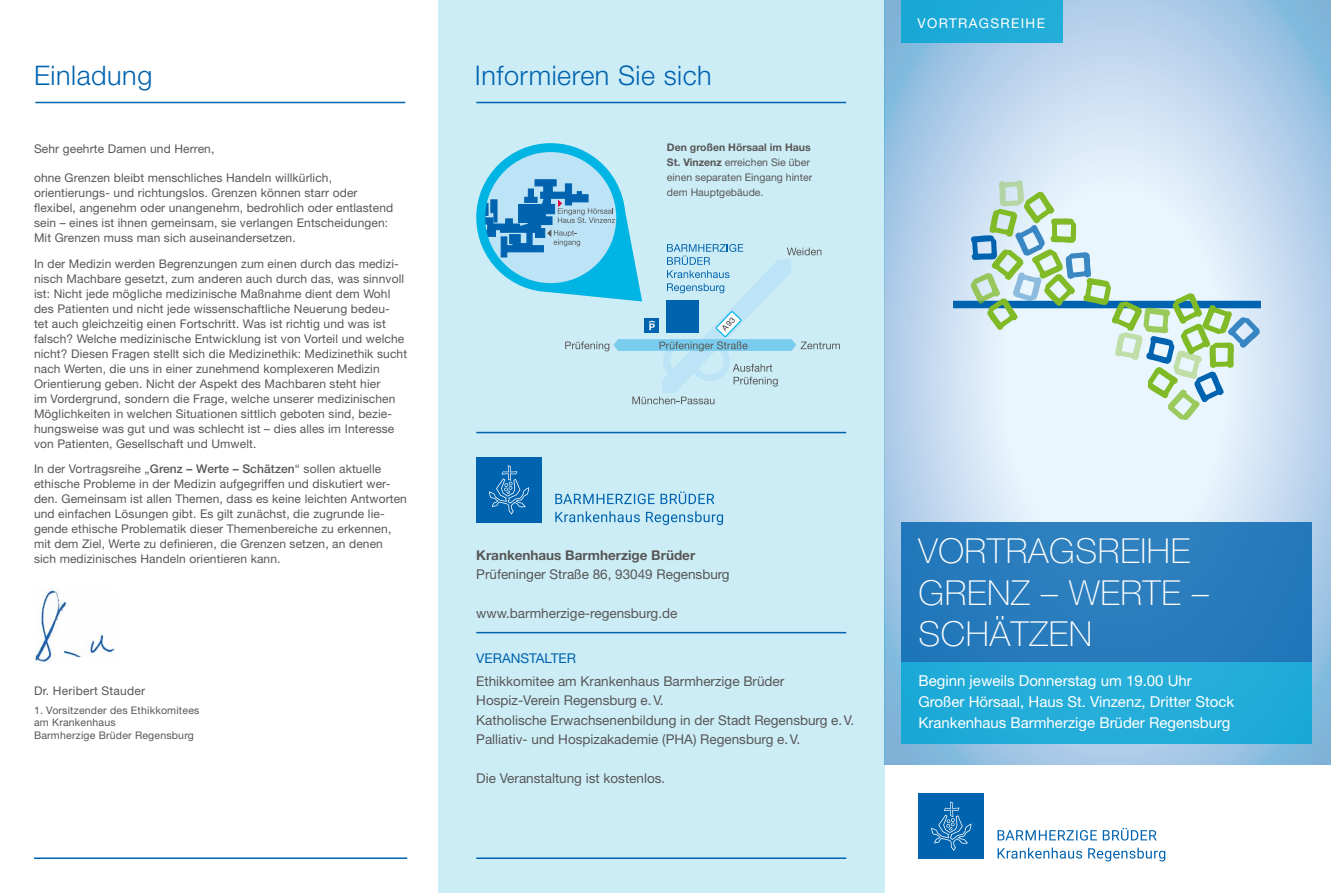
<style>
.page{position:relative;width:1331px;height:893px;background:#fff}
.page>*{position:absolute;margin:0;border:0;box-sizing:border-box;transform-origin:0 0}
.t1{font:100 34.5px/41.4px "Helvetica Neue";letter-spacing:.02em;color:#fff}
.t2{font:300 27px "Helvetica Neue";letter-spacing:.02em;color:#0063af}
.t3{font:15px/21px "Helvetica Neue";color:#fff}
.t4{font:13.5px/19.5px "Helvetica Neue";color:#575756}
.t5{font:700 13.5px "Helvetica Neue";color:#575756}
.t6{font:13.5px "Helvetica Neue";letter-spacing:.1em;color:#fff}
.t7{font:13.5px "Helvetica Neue";color:#0063af}
.t8{font:12px/15px "Helvetica Neue";letter-spacing:.01em;color:#575756}
.t9{font:10.5px/15px "Helvetica Neue";color:#575756}
.t10{font:10.5px/12.6px "Helvetica Neue";letter-spacing:.02em;color:#575756}
.s1{font-weight:500}
.s2{font-weight:700}
</style>
<div class="page">
<svg style="left:884px;top:0;width:447px;height:764px;background:#b7d3ec"></svg>
<div style="left:901px;top:522px;width:411px;height:140px;background:#297cbc"></div>
<div style="left:901px;top:662px;width:411px;height:82px;background:#23add9"></div>
<div style="left:902px;top:0;width:161px;height:43px;background:#1fabd7"></div>
<div style="left:918px;top:793px;width:66px;height:66px;background:#0063af"></div>
<svg style="left:931px;top:801px;width:40px;height:50px"></svg>
<svg style="left:997px;top:848px;width:168px;height:13px"></svg>
<svg style="left:997px;top:828px;width:160px;height:12px"></svg>
<div style="left:438px;top:0;width:446px;height:893px;background:#cdedf6"></div>
<hr style="left:476px;top:102px;width:370px;height:1px;background:#0063af">
<hr style="left:35px;top:102px;width:370px;height:1px;background:#0063af">
<hr style="left:476px;top:432px;width:370px;height:1px;background:#0063af">
<hr style="left:476px;top:632px;width:370px;height:1px;background:#0063af">
<hr style="left:476px;top:857px;width:370px;height:2px;background:#0063af">
<hr style="left:34px;top:857px;width:373px;height:2px;background:#0063af">
<svg style="left:481px;top:148px;width:140px;height:140px;background:#9edbf2"></svg>
<div style="left:476px;top:143px;width:149px;height:149px;border:9px solid #00b4e3;border-radius:50%"></div>
<svg style="left:481px;top:179px;width:359px;height:225px"></svg>
<div style="left:476px;top:457px;width:66px;height:66px;background:#0063af"></div>
<svg style="left:489px;top:465px;width:40px;height:50px"></svg>
<svg style="left:555px;top:511px;width:168px;height:14px"></svg>
<svg style="left:555px;top:491px;width:159px;height:13px"></svg>
<div style="left:953px;top:301px;width:308px;height:7px;background:#0063af"></div>
<svg style="left:969px;top:119px;width:292px;height:335px;background:#d0e5e7"></svg>
<img style="left:34px;top:588px;width:81px;height:75px">
<h2 class="t2" style="left:34px;top:59px;width:120px">Einladung</h2>
<h2 class="t2" style="left:475px;top:59px;width:238px">Informieren Sie sich</h2>
<p class="t8" style="left:34px;top:141px;width:182px">Sehr geehrte Damen und Herren,</p>
<p class="t8" style="left:34px;top:170px;width:361px">ohne Grenzen bleibt menschliches Handeln willkürlich, orientierungs- und richtungslos. Grenzen können starr oder flexibel, angenehm oder unangenehm, bedrohlich oder entlastend sein – eines ist ihnen gemeinsam, sie verlangen Entscheidungen:<br>Mit Grenzen muss man sich auseinandersetzen.</p>
<p class="t8" style="left:34px;top:256px;width:375px">In der Medizin werden Begrenzungen zum einen durch das medizi&shy;nisch Machbare gesetzt, zum anderen auch durch das, was sinnvoll ist: Nicht jede mögliche medizinische Maßnahme dient dem Wohl des Patienten und nicht jede wissenschaftliche Neuerung bedeu-<br>tet auch gleichzeitig einen Fortschritt. Was ist richtig und was ist falsch? Welche medizinische Entwicklung ist von Vorteil und welche nicht? Diesen Fragen stellt sich die Medizinethik: Medizinethik sucht nach Werten, die uns in einer zunehmend komplexeren Medizin Orientierung geben. Nicht der Aspekt des Machbaren steht hier<br>im Vordergrund, sondern die Frage, welche unserer medizinischen Möglichkeiten in welchen Situationen sittlich geboten sind, bezie&shy;hungsweise was gut und was schlecht ist – dies alles im Interesse von Patienten, Gesellschaft und Umwelt.</p>
<p class="t8" style="left:34px;top:461px;width:374px">In der Vortragsreihe „<span class="s1">Grenz – Werte – Schätzen</span>“ sollen aktuelle ethische Probleme in der Medizin aufgegriffen und diskutiert wer&shy;den. Gemeinsam ist allen Themen, dass es keine leichten Antworten und einfachen Lösungen gibt. Es gilt zunächst, die zugrunde lie&shy;gende ethische Problematik dieser Themenbereiche zu erkennen, mit dem Ziel, Werte zu definieren, die Grenzen setzen, an denen sich medizinisches Handeln orientieren kann.</p>
<p class="t8" style="left:34px;top:683px;width:113px">Dr. Heribert Stauder</p>
<p class="t10" style="left:34px;top:703px;width:167px">1. Vorsitzender des Ethikkomitees am Krankenhaus<br>Barmherzige Brüder Regensburg</p>
<p class="t9" style="left:667px;top:140px;width:147px"><span class="s2">Den großen Hörsaal im Haus<br>St. Vinzenz</span> erreichen Sie über einen separaten Eingang hinter dem Hauptgebäude.</p>
<p class="t5" style="left:476px;top:547px;width:221px">Krankenhaus Barmherzige Brüder</p>
<p class="t4" style="left:476px;top:565px;width:255px">Prüfeninger Straße 86, 93049 Regensburg</p>
<p class="t4" style="left:476px;top:604px;width:203px">www.barmherzige-regensburg.de</p>
<p class="t7" style="left:476px;top:650px;width:101px">VERANSTALTER</p>
<p class="t4" style="left:476px;top:671px;width:379px">Ethikkomitee am Krankenhaus Barmherzige Brüder Hospiz-Verein Regensburg e.V.<br>Katholische Erwachsenenbildung in der Stadt Regensburg e.V.<br>Palliativ- und Hospizakademie (PHA) Regensburg e.V.</p>
<p class="t4" style="left:476px;top:768px;width:191px">Die Veranstaltung ist kostenlos.</p>
<p class="t6" style="left:917px;top:15px;width:129px">VORTRAGSREIHE</p>
<h1 class="t1" style="left:918px;top:530px;width:292px">VORTRAGSREIHE<br>GRENZ – WERTE –<br>SCHÄTZEN</h1>
<p class="t3" style="left:918px;top:670px;width:317px">Beginn jeweils Donnerstag um 19.00 Uhr<br>Großer Hörsaal, Haus St. Vinzenz, Dritter Stock<br>Krankenhaus Barmherzige Brüder Regensburg</p>
</div>
